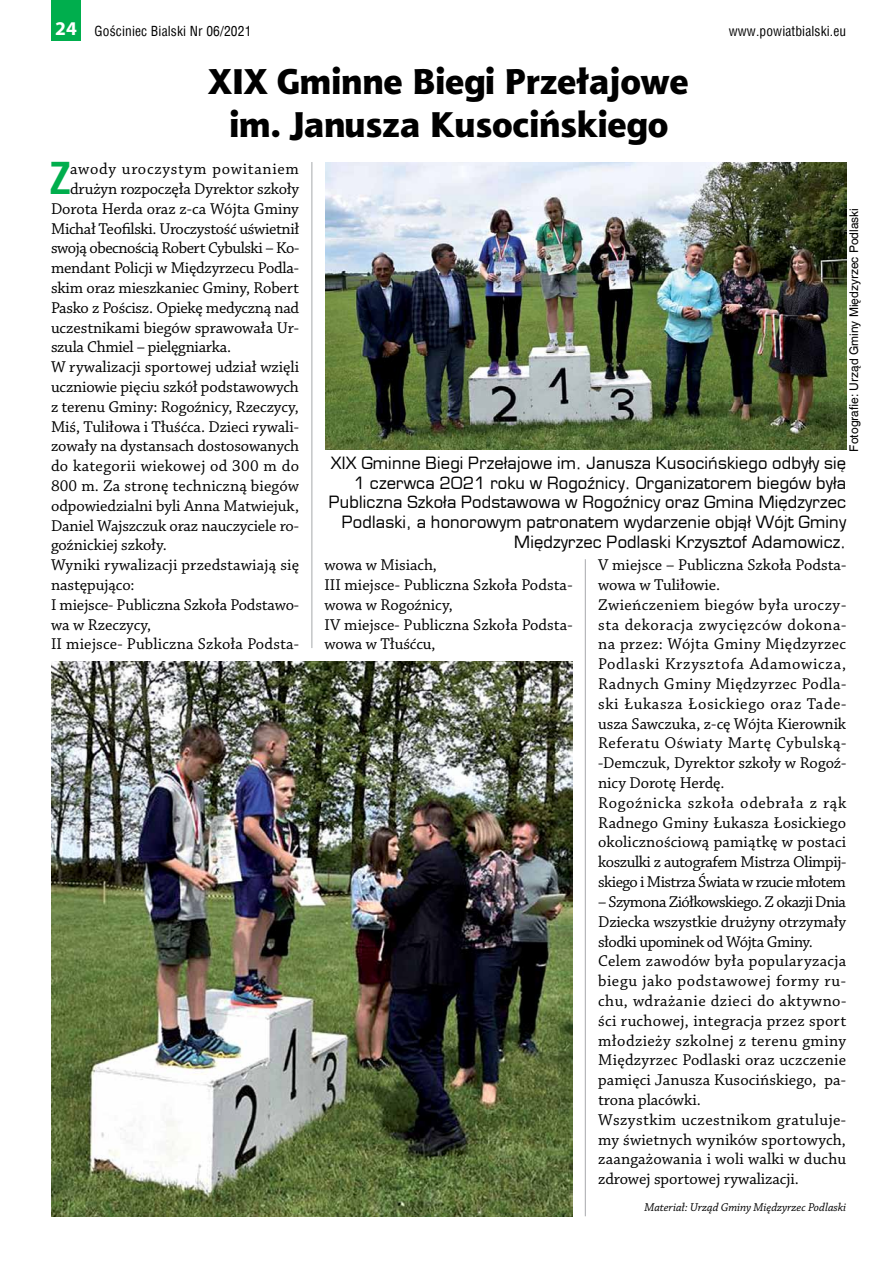
<style>
.page{position:relative;width:893px;height:1263px;background:#fff}
.page>*{position:absolute;margin:0;border:0;box-sizing:border-box;transform-origin:0 0}
.t1{font:700 condensed 42.9px "Helvetica";color:#00ae4d}
.t2{font:36px/43.2px "Aerton EFN Black";color:#000;text-align:center}
.t3{font:16.5px/19.8px "Chaparral Pro";color:#000}
.t4{font:16.5px/19.8px "Euromode";letter-spacing:.01em;color:#000;text-align:right}
.t5{font:16.5px "Chaparral Pro";letter-spacing:-.02em;color:#000}
.t6{font:16.5px "Chaparral Pro";letter-spacing:-.025em;color:#000}
.t7{font:16.5px "Chaparral Pro";letter-spacing:.02em;color:#000}
.t8{font:16.5px "Chaparral Pro";letter-spacing:.04em;color:#000}
.t9{font:condensed 13.5px "Helvetica";letter-spacing:.01em;color:#000}
.t10{font:12px "Helvetica";color:#000}
.t11{font:italic 12px "Chaparral Pro";letter-spacing:-.005em;color:#000}
.s1{font-family:"Myriad Pro";font-weight:700;font-stretch:normal;font-size:19.5px;color:#fff}
</style>
<div class="page">
<hr style="left:311px;top:162px;width:1px;height:486px;background:#a7a9ac">
<hr style="left:585px;top:559px;width:1px;height:657px;background:#a7a9ac">
<div style="left:51px;top:0;width:30px;height:40px;background:#00ae4d"></div>
<img style="left:325px;top:162px;width:521px;height:288px">
<img style="left:51px;top:662px;width:521px;height:554px">
<p class="t9" style="left:55px;top:22px;width:198px"><span class="s1">24</span> Gościniec Bialski Nr 06/2021</p>
<p class="t9" style="left:729px;top:22px;width:119px">www.powiatbialski.eu</p>
<h2 class="t2" style="left:209px;top:60px;width:482px">XIX Gminne Biegi Przełajowe im. Janusza Kusocińskiego</h2>
<h1 class="t1" style="left:50px;top:150px;width:23px">Z</h1>
<p class="t8" style="left:70px;top:160px;width:230px">awody uroczystym powitaniem</p>
<p class="t3" style="left:70px;top:180px;width:230px">drużyn rozpoczęła Dyrektor szkoły</p>
<p class="t3" style="left:51px;top:199px;width:249px">Dorota Herda oraz z-ca Wójta Gminy</p>
<p class="t5" style="left:51px;top:219px;width:250px">Michał Teofilski. Uroczystość uświetnił</p>
<p class="t6" style="left:51px;top:239px;width:250px">swoją obecnością Robert Cybulski – Ko-</p>
<p class="t3" style="left:51px;top:259px;width:249px">mendant Policji w Międzyrzecu Podla-</p>
<p class="t3" style="left:51px;top:279px;width:250px">skim oraz mieszkaniec Gminy, Robert</p>
<p class="t5" style="left:51px;top:298px;width:250px">Pasko z Pościsz. Opiekę medyczną nad</p>
<p class="t3" style="left:51px;top:318px;width:250px">uczestnikami biegów sprawowała Ur-</p>
<p class="t5" style="left:51px;top:338px;width:182px">szula Chmiel – pielęgniarka.</p>
<p class="t3" style="left:51px;top:358px;width:250px">W rywalizacji sportowej udział wzięli</p>
<p class="t3" style="left:51px;top:378px;width:249px">uczniowie pięciu szkół podstawowych</p>
<p class="t3" style="left:51px;top:397px;width:249px">z terenu Gminy: Rogoźnicy, Rzeczycy,</p>
<p class="t3" style="left:51px;top:417px;width:249px">Miś, Tuliłowa i Tłuśćca. Dzieci rywali-</p>
<p class="t3" style="left:51px;top:437px;width:250px">zowały na dystansach dostosowanych</p>
<p class="t7" style="left:51px;top:457px;width:249px">do kategorii wiekowej od 300 m do</p>
<p class="t3" style="left:51px;top:477px;width:250px">800 m. Za stronę techniczną biegów</p>
<p class="t3" style="left:51px;top:496px;width:250px">odpowiedzialni byli Anna Matwiejuk,</p>
<p class="t3" style="left:51px;top:516px;width:250px">Daniel Wajszczuk oraz nauczyciele ro-</p>
<p class="t3" style="left:51px;top:536px;width:117px">goźnickiej szkoły.</p>
<p class="t3" style="left:51px;top:556px;width:249px">Wyniki rywalizacji przedstawiają się</p>
<p class="t3" style="left:51px;top:576px;width:85px">następująco:</p>
<p class="t3" style="left:51px;top:595px;width:250px">I miejsce- Publiczna Szkoła Podstawo-</p>
<p class="t3" style="left:51px;top:615px;width:102px">wa w Rzeczycy,</p>
<p class="t3" style="left:51px;top:635px;width:250px">II miejsce- Publiczna Szkoła Podsta-</p>
<p class="t10" style="left:847px;top:451px;width:245px;rotate:-90deg">Fotografie: Urząd Gminy Międzyrzec Podlaski</p>
<p class="t4" style="left:329px;top:453px;width:519px">XIX Gminne Biegi Przełajowe im. Janusza Kusocińskiego odbyły się 1 czerwca 2021 roku w Rogoźnicy. Organizatorem biegów była Publiczna Szkoła Podstawowa w Rogoźnicy oraz Gmina Międzyrzec Podlaski, a honorowym patronatem wydarzenie objął Wójt Gminy Międzyrzec Podlaski Krzysztof Adamowicz.</p>
<p class="t3" style="left:325px;top:556px;width:250px">wowa w Misiach,<br>III miejsce- Publiczna Szkoła Podsta&shy;wowa w Rogoźnicy,<br>IV miejsce- Publiczna Szkoła Podsta&shy;wowa w Tłuśćcu,</p>
<p class="t3" style="left:598px;top:556px;width:250px">V miejsce – Publiczna Szkoła Podsta&shy;wowa w Tuliłowie.<br>Zwieńczeniem biegów była uroczy&shy;sta dekoracja zwycięzców dokona&shy;na przez: Wójta Gminy Międzyrzec Podlaski Krzysztofa Adamowicza, Radnych Gminy Międzyrzec Podla&shy;ski Łukasza Łosickiego oraz Tade&shy;usza Sawczuka, z-cę Wójta Kierownik Referatu Oświaty Martę Cybulską--Demczuk, Dyrektor szkoły w Rogoź&shy;nicy Dorotę Herdę.<br>Rogoźnicka szkoła odebrała z rąk Radnego Gminy Łukasza Łosickiego okolicznościową pamiątkę w postaci koszulki z autografem Mistrza Olimpij&shy;skiego i Mistrza Świata w rzucie młotem</p>
<p class="t3" style="left:598px;top:892px;width:250px">– Szymona Ziółkowskiego. Z okazji Dnia Dziecka wszystkie drużyny otrzymały słodki upominek od Wójta Gminy.<br>Celem zawodów była popularyzacja biegu jako podstawowej formy ru&shy;chu, wdrażanie dzieci do aktywno&shy;ści ruchowej, integracja przez sport młodzieży szkolnej z terenu gminy Międzyrzec Podlaski oraz uczczenie pamięci Janusza Kusocińskiego, pa&shy;trona placówki.<br>Wszystkim uczestnikom gratuluje&shy;my świetnych wyników sportowych, zaangażowania i woli walki w duchu zdrowej sportowej rywalizacji.</p>
<p class="t11" style="left:644px;top:1201px;width:203px">Materiał: Urząd Gminy Międzyrzec Podlaski</p>
</div>
